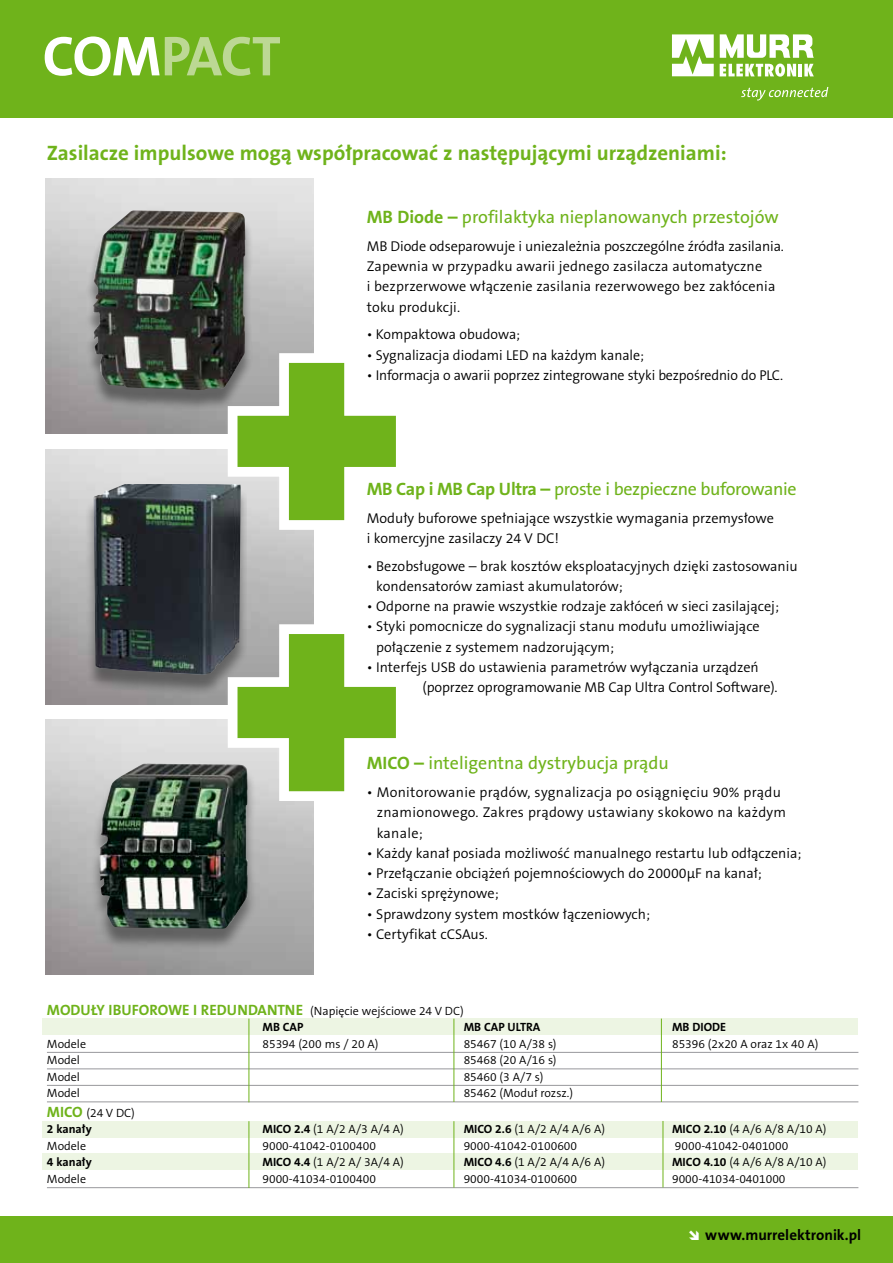
<style>
.page{position:relative;width:893px;height:1263px;background:#fff}
.page>*{position:absolute;margin:0;border:0;box-sizing:border-box;transform-origin:0 0}
.t1{font:700 56.7px "The Sans CE B7";letter-spacing:-.02em;color:#bcd894}
.t2{font:700 21px "The Sans CE B7";color:#6fb31b}
.t3{font:18px "The Sans CE B5 Plain";color:#6fb31b}
.t4{font:18px "The Sans CE B5 Plain";letter-spacing:-.02em;color:#6fb31b}
.t5{font:700 15px "The Sans CE B7";color:#6fb31b}
.t6{font:700 15px "The Sans B7";color:#000}
.t7{font:300 14.25px/20.2px "The Sans CE B4";color:#000}
.t8{font:300 14.25px/20.2px "The Sans CE B4";letter-spacing:.02em;color:#000}
.t9{font:300 12px "The Sans CE B4";color:#000}
.t10{font:700 12px "The Sans CE B7";color:#000}
.s1{color:#fff}
.s2{font-family:"The Sans CE B7";font-weight:700}
.s3{font-family:"The Sans CE B4";font-weight:300;font-size:12px;color:#000}
</style>
<div class="page">
<div style="left:0;top:1216px;width:893px;height:47px;background:#6fb31b"></div>
<div style="left:0;top:0;width:893px;height:117px;background:#6fb31b"></div>
<svg style="left:672px;top:34px;width:42px;height:42px"></svg>
<svg style="left:720px;top:64px;width:76px;height:13px"></svg>
<hr style="left:798px;top:64px;width:4px;height:12px;background:#fff">
<svg style="left:804px;top:64px;width:10px;height:12px"></svg>
<svg style="left:720px;top:34px;width:94px;height:24px"></svg>
<svg style="left:741px;top:87px;width:87px;height:14px"></svg>
<div style="left:85px;top:215px;width:168px;height:196px;background:#000;opacity:.4"></div>
<img style="left:93px;top:210px;width:152px;height:180px">
<div style="left:90px;top:767px;width:167px;height:184px;background:#000;opacity:.4"></div>
<img style="left:99px;top:763px;width:149px;height:166px">
<div style="left:86px;top:484px;width:160px;height:213px;background:#000;opacity:.4"></div>
<img style="left:93px;top:484px;width:148px;height:191px">
<div style="left:43px;top:1018px;width:815px;height:17px;background:#edf5e3"></div>
<hr style="left:47px;top:1052px;width:811px;height:1px;background:#98989c">
<hr style="left:47px;top:1068px;width:811px;height:1px;background:#98989c">
<hr style="left:47px;top:1085px;width:811px;height:1px;background:#98989c">
<hr style="left:47px;top:1101px;width:811px;height:1px;background:#98989c">
<hr style="left:249px;top:1018px;width:1px;height:84px;background:#6fb31b">
<hr style="left:454px;top:1018px;width:1px;height:84px;background:#6fb31b">
<hr style="left:661px;top:1018px;width:1px;height:84px;background:#6fb31b">
<div style="left:43px;top:1121px;width:815px;height:17px;background:#edf5e3"></div>
<div style="left:43px;top:1153px;width:815px;height:17px;background:#edf5e3"></div>
<hr style="left:47px;top:1187px;width:811px;height:1px;background:#98989c">
<hr style="left:663px;top:1121px;width:1px;height:66px;background:#6fb31b">
<hr style="left:454px;top:1121px;width:1px;height:66px;background:#6fb31b">
<hr style="left:249px;top:1121px;width:1px;height:67px;background:#6fb31b">
<svg style="left:208px;top:605px;width:106px;height:215px"></svg>
<svg style="left:228px;top:624px;width:168px;height:177px"></svg>
<svg style="left:208px;top:334px;width:106px;height:215px"></svg>
<svg style="left:228px;top:353px;width:168px;height:177px"></svg>
<h1 class="t1" style="left:43px;top:24px;width:240px"><span class="s1">COM</span>PACT</h1>
<h2 class="t2" style="left:47px;top:141px;width:682px">Zasilacze impulsowe mogą współpracować z następującymi urządzeniami:</h2>
<p class="t3" style="left:367px;top:207px;width:413px"><span class="s2">MB Diode –</span> profilaktyka nieplanowanych przestojów</p>
<p class="t7" style="left:367px;top:237px;width:419px">MB Diode odseparowuje i uniezależnia poszczególne źródła zasilania.<br>Zapewnia w przypadku awarii jednego zasilacza automatyczne<br>i bezprzerwowe włączenie zasilania rezerwowego bez zakłócenia toku produkcji.</p>
<p class="t7" style="left:367px;top:325px;width:155px">• Kompaktowa obudowa;</p>
<p class="t7" style="left:367px;top:346px;width:279px">• Sygnalizacja diodami LED na każdym kanale;</p>
<p class="t7" style="left:367px;top:366px;width:418px">• Informacja o awarii poprzez zintegrowane styki bezpośrednio do PLC.</p>
<p class="t4" style="left:367px;top:479px;width:431px"><span class="s2">MB Cap i MB Cap Ultra –</span> proste i bezpieczne buforowanie</p>
<p class="t7" style="left:367px;top:509px;width:409px">Moduły buforowe spełniające wszystkie wymagania przemysłowe i komercyjne zasilaczy 24 V DC!</p>
<p class="t7" style="left:376px;top:557px;width:423px;text-indent:-9px">• Bezobsługowe – brak kosztów eksploatacyjnych dzięki zastosowaniu kondensatorów zamiast akumulatorów;</p>
<p class="t7" style="left:367px;top:597px;width:414px">• Odporne na prawie wszystkie rodzaje zakłóceń w sieci zasilającej;</p>
<p class="t7" style="left:376px;top:617px;width:385px;text-indent:-9px">• Styki pomocnicze do sygnalizacji stanu modułu umożliwiające połączenie z systemem nadzorującym;</p>
<p class="t7" style="left:422px;top:658px;width:357px;text-indent:-56px">• Interfejs USB do ustawienia parametrów wyłączania urządzeń (poprzez oprogramowanie MB Cap Ultra Control Software).</p>
<p class="t3" style="left:367px;top:753px;width:304px"><span class="s2">MICO –</span> inteligentna dystrybucja prądu</p>
<p class="t8" style="left:377px;top:783px;width:411px;text-indent:-10px">• Monitorowanie prądów, sygnalizacja po osiągnięciu 90% prądu znamionowego. Zakres prądowy ustawiany skokowo na każdym kanale;</p>
<p class="t7" style="left:367px;top:844px;width:436px">• Każdy kanał posiada możliwość manualnego restartu lub odłączenia;</p>
<p class="t7" style="left:367px;top:864px;width:397px">• Przełączanie obciążeń pojemnościowych do 20000µF na kanał;</p>
<p class="t7" style="left:367px;top:884px;width:133px">• Zaciski sprężynowe;</p>
<p class="t7" style="left:367px;top:904px;width:285px">• Sprawdzony system mostków łączeniowych;</p>
<p class="t7" style="left:367px;top:925px;width:123px">• Certyfikat cCSAus.</p>
<p class="t5" style="left:47px;top:1001px;width:418px">MODUŁY IBUFOROWE I REDUNDANTNE <span class="s3">(Napięcie wejściowe 24 V DC)</span></p>
<p class="t10" style="left:262px;top:1020px;width:29px">m b cap</p>
<p class="t10" style="left:464px;top:1020px;width:78px">MB CAP ULTRA</p>
<p class="t10" style="left:672px;top:1020px;width:29px">mb diod</p>
<p class="t10" style="left:720px;top:1020px;width:7px">e</p>
<p class="t9" style="left:47px;top:1037px;width:41px">Modele</p>
<p class="t9" style="left:262px;top:1037px;width:118px">85394 (200 ms / 20 A)</p>
<p class="t9" style="left:464px;top:1037px;width:94px">85467 (10 A/38 s)</p>
<p class="t9" style="left:672px;top:1037px;width:148px">85396 (2x20 A oraz 1x 40 A)</p>
<p class="t9" style="left:47px;top:1054px;width:35px">Model</p>
<p class="t9" style="left:464px;top:1054px;width:94px">85468 (20 A/16 s)</p>
<p class="t9" style="left:47px;top:1070px;width:35px">Model</p>
<p class="t9" style="left:464px;top:1070px;width:81px">85460 (3 A/7 s)</p>
<p class="t9" style="left:47px;top:1087px;width:35px">Model</p>
<p class="t9" style="left:464px;top:1087px;width:111px">85462 (Moduł rozsz.)</p>
<p class="t5" style="left:47px;top:1103px;width:10px">mico</p>
<p class="t9" style="left:86px;top:1106px;width:50px">(24 V DC)</p>
<p class="t10" style="left:47px;top:1122px;width:46px">2 kanały</p>
<p class="t10" style="left:262px;top:1122px;width:8px">mico</p>
<p class="t9" style="left:294px;top:1123px;width:111px"><span class="s2">2.4</span> (1 A/2 A/3 A/4 A)</p>
<p class="t10" style="left:464px;top:1122px;width:8px">mico</p>
<p class="t9" style="left:495px;top:1123px;width:111px"><span class="s2">2.6</span> (1 A/2 A/4 A/6 A)</p>
<p class="t10" style="left:672px;top:1122px;width:7px">mico</p>
<p class="t9" style="left:704px;top:1123px;width:124px"><span class="s2">2.10</span> (4 A/6 A/8 A/10 A)</p>
<p class="t9" style="left:47px;top:1139px;width:41px">Modele</p>
<p class="t9" style="left:262px;top:1139px;width:115px">9000-41042-0100400</p>
<p class="t9" style="left:464px;top:1139px;width:115px">9000-41042-0100600</p>
<p class="t9" style="left:675px;top:1139px;width:115px">9000-41042-0401000</p>
<p class="t10" style="left:47px;top:1155px;width:46px">4 kanały</p>
<p class="t9" style="left:262px;top:1156px;width:143px"><span class="s2">MICO 4.4</span> (1 A/2 A/ 3A/4 A)</p>
<p class="t10" style="left:464px;top:1155px;width:8px">mico</p>
<p class="t9" style="left:495px;top:1156px;width:127px"><span class="s2">4.6</span> (1 A/2 A/4 A/6 A) <span class="s2">mico</span></p>
<p class="t9" style="left:704px;top:1156px;width:124px"><span class="s2">4.10</span> (4 A/6 A/8 A/10 A)</p>
<p class="t9" style="left:47px;top:1172px;width:41px">Modele</p>
<p class="t9" style="left:262px;top:1172px;width:115px">9000-41034-0100400</p>
<p class="t9" style="left:464px;top:1172px;width:115px">9000-41034-0100600</p>
<p class="t9" style="left:672px;top:1172px;width:115px">9000-41034-0401000</p>
<p class="t6" style="left:705px;top:1227px;width:157px">www.murrelektronik.pl</p>
</div>
